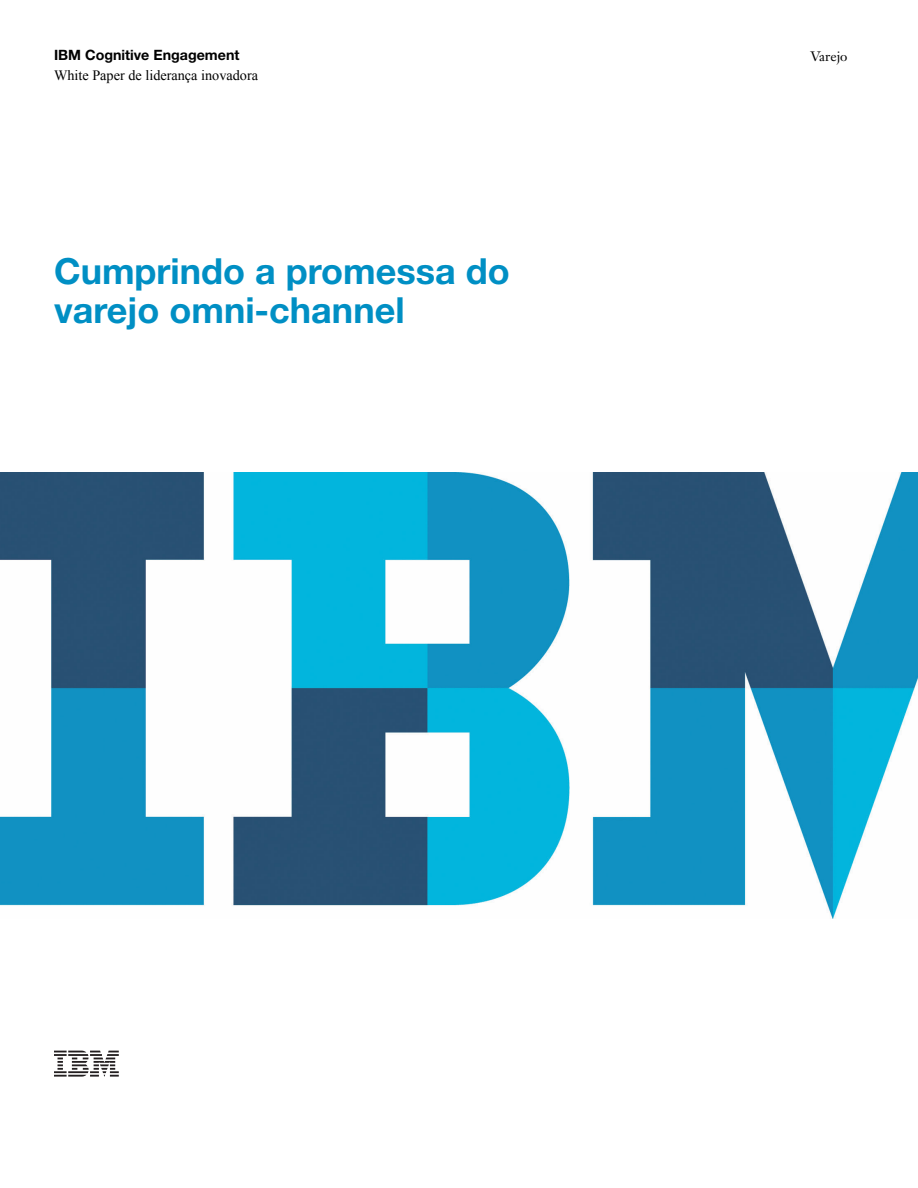
<style>
.page{position:relative;width:918px;height:1188px;background:#fff}
.page>*{position:absolute;margin:0;border:0;box-sizing:border-box;transform-origin:0 0}
.t1{font:700 36px/39px "Helvetica Neue LT Std";color:#008fc4}
.t2{font:14.25px "Times New Roman";color:#000}
.t3{font:700 14.25px "Helvetica Neue LT Std";color:#000}
.t4{font:13.5px "Janson Text LT Pro";color:#000}
</style>
<div class="page">
<svg style="left:54px;top:1051px;width:65px;height:26px"></svg>
<img style="left:0;top:472px;width:918px;height:446px">
<p class="t3" style="left:54px;top:46px;width:187px">IBM Cognitive Engagement</p>
<p class="t2" style="left:54px;top:66px;width:206px">White Paper de liderança inovadora</p>
<p class="t1" style="left:54px;top:251px;width:457px">Cumprindo a promessa do varejo omni-channel</p>
<p class="t4" style="left:811px;top:48px;width:38px">Varejo</p>
</div>
